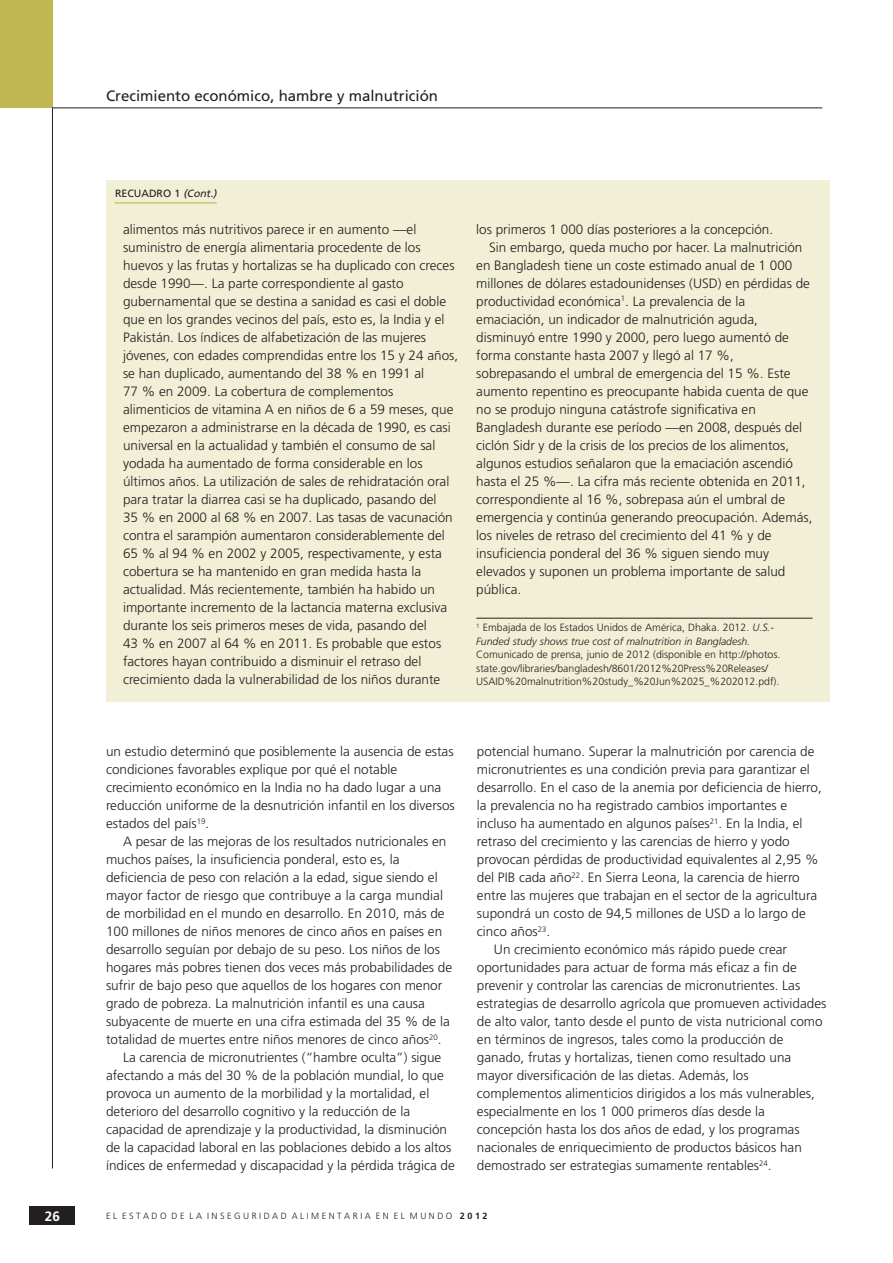
<style>
.page{position:relative;width:893px;height:1263px;background:#fff}
.page>*{position:absolute;margin:0;border:0;box-sizing:border-box;transform-origin:0 0}
.t1{font:15px "Frutiger LT Std";color:#231f20}
.t2{font:300 13.5px/18px "Frutiger LT Std";color:#231f20}
.t3{font:700 13.5px "Frutiger LT Std";color:#fff}
.t4{font:300 10.5px/13.5px "Frutiger LT Std";color:#231f20}
.t5{font:10.5px "Frutiger LT Std";color:#231f20}
.t6{font:300 9px "Frutiger LT Std";color:#231f20}
.s1{font-style:italic}
.s2{font-weight:700}
</style>
<div class="page">
<div style="left:0;top:0;width:52px;height:108px;background:#c0b652"></div>
<div style="left:30px;top:1206px;width:45px;height:18px;background:#231f20"></div>
<div style="left:106px;top:180px;width:723px;height:360px;background:#f1efd5"></div>
<div style="left:106px;top:200px;width:723px;height:502px;background:#f1efd5"></div>
<hr style="left:476px;top:617px;width:336px;height:1px;background:#231f20">
<hr style="left:114px;top:202px;width:102px;height:1px;background:#c0b652">
<p class="t1" style="left:106px;top:87px;width:333px">Crecimiento económico, hambre y malnutrición</p>
<p class="t5" style="left:115px;top:187px;width:105px">RECUADRO 1 <span class="s1">(Cont.)</span></p>
<p class="t2" style="left:123px;top:220px;width:336px">alimentos más nutritivos parece ir en aumento —el suministro de energía alimentaria procedente de los huevos y las frutas y hortalizas se ha duplicado con creces desde 1990—. La parte correspondiente al gasto gubernamental que se destina a sanidad es casi el doble que en los grandes vecinos del país, esto es, la India y el Pakistán. Los índices de alfabetización de las mujeres jóvenes, con edades comprendidas entre los 15 y 24 años, se han duplicado, aumentando del 38 % en 1991 al<br>77 % en 2009. La cobertura de complementos alimenticios de vitamina A en niños de 6 a 59 meses, que empezaron a administrarse en la década de 1990, es casi universal en la actualidad y también el consumo de sal yodada ha aumentado de forma considerable en los últimos años. La utilización de sales de rehidratación oral para tratar la diarrea casi se ha duplicado, pasando del<br>35 % en 2000 al 68 % en 2007. Las tasas de vacunación contra el sarampión aumentaron considerablemente del 65 % al 94 % en 2002 y 2005, respectivamente, y esta cobertura se ha mantenido en gran medida hasta la actualidad. Más recientemente, también ha habido un importante incremento de la lactancia materna exclusiva durante los seis primeros meses de vida, pasando del<br>43 % en 2007 al 64 % en 2011. Es probable que estos factores hayan contribuido a disminuir el retraso del crecimiento dada la vulnerabilidad de los niños durante</p>
<p class="t2" style="left:476px;top:220px;width:298px">los primeros 1 000 días posteriores a la concepción.</p>
<p class="t2" style="left:489px;top:238px;width:315px">Sin embargo, queda mucho por hacer. La malnutrición</p>
<p class="t2" style="left:476px;top:256px;width:317px">en Bangladesh tiene un coste estimado anual de 1 000</p>
<p class="t2" style="left:476px;top:274px;width:335px">millones de dólares estadounidenses (USD) en pérdidas de</p>
<p class="t2" style="left:476px;top:292px;width:270px">productividad económica<sup>1</sup>. La prevalencia de la</p>
<p class="t2" style="left:476px;top:310px;width:283px">emaciación, un indicador de malnutrición aguda,</p>
<p class="t2" style="left:476px;top:328px;width:314px">disminuyó entre 1990 y 2000, pero luego aumentó de</p>
<p class="t2" style="left:476px;top:346px;width:259px">forma constante hasta 2007 y llegó al 17 %,</p>
<p class="t2" style="left:476px;top:364px;width:316px">sobrepasando el umbral de emergencia del 15 %. Este</p>
<p class="t2" style="left:476px;top:382px;width:333px">aumento repentino es preocupante habida cuenta de que</p>
<p class="t2" style="left:476px;top:400px;width:281px">no se produjo ninguna catástrofe significativa en</p>
<p class="t2" style="left:476px;top:418px;width:327px">Bangladesh durante ese período —en 2008, después del</p>
<p class="t2" style="left:476px;top:436px;width:314px">ciclón Sidr y de la crisis de los precios de los alimentos,</p>
<p class="t2" style="left:476px;top:454px;width:318px">algunos estudios señalaron que la emaciación ascendió</p>
<p class="t2" style="left:476px;top:472px;width:331px">hasta el 25 %—. La cifra más reciente obtenida en 2011,</p>
<p class="t2" style="left:476px;top:490px;width:310px">correspondiente al 16 %, sobrepasa aún el umbral de</p>
<p class="t2" style="left:476px;top:508px;width:337px">emergencia y continúa generando preocupación. Además,</p>
<p class="t2" style="left:476px;top:526px;width:297px">los niveles de retraso del crecimiento del 41 % y de</p>
<p class="t2" style="left:476px;top:544px;width:294px">insuficiencia ponderal del 36 % siguen siendo muy</p>
<p class="t2" style="left:476px;top:562px;width:310px">elevados y suponen un problema importante de salud</p>
<p class="t2" style="left:476px;top:580px;width:47px">pública.</p>
<p class="t4" style="left:476px;top:620px;width:305px"><sup>1</sup> Embajada de los Estados Unidos de América, Dhaka. 2012. <span class="s1">U.S.- Funded study shows true cost of malnutrition in Bangladesh.<br></span>Comunicado de prensa, junio de 2012 (disponible en http://photos. state.gov/libraries/bangladesh/8601/2012%20Press%20Releases/ USAID%20malnutrition%20study_%20Jun%2025_%202012.pdf).</p>
<p class="t2" style="left:106px;top:742px;width:349px">un estudio determinó que posiblemente la ausencia de estas</p>
<p class="t2" style="left:106px;top:760px;width:293px">condiciones favorables explique por qué el notable</p>
<p class="t2" style="left:106px;top:778px;width:337px">crecimiento económico en la India no ha dado lugar a una</p>
<p class="t2" style="left:106px;top:796px;width:350px">reducción uniforme de la desnutrición infantil en los diversos</p>
<p class="t2" style="left:106px;top:814px;width:105px">estados del país<sup>19</sup>.</p>
<p class="t2" style="left:123px;top:832px;width:325px">A pesar de las mejoras de los resultados nutricionales en</p>
<p class="t2" style="left:106px;top:850px;width:295px">muchos países, la insuficiencia ponderal, esto es, la</p>
<p class="t2" style="left:106px;top:868px;width:333px">deficiencia de peso con relación a la edad, sigue siendo el</p>
<p class="t2" style="left:106px;top:886px;width:338px">mayor factor de riesgo que contribuye a la carga mundial</p>
<p class="t2" style="left:106px;top:904px;width:340px">de morbilidad en el mundo en desarrollo. En 2010, más de</p>
<p class="t2" style="left:106px;top:922px;width:337px">100 millones de niños menores de cinco años en países en</p>
<p class="t2" style="left:106px;top:940px;width:335px">desarrollo seguían por debajo de su peso. Los niños de los</p>
<p class="t2" style="left:106px;top:958px;width:347px">hogares más pobres tienen dos veces más probabilidades de</p>
<p class="t2" style="left:106px;top:976px;width:337px">sufrir de bajo peso que aquellos de los hogares con menor</p>
<p class="t2" style="left:106px;top:994px;width:320px">grado de pobreza. La malnutrición infantil es una causa</p>
<p class="t2" style="left:106px;top:1012px;width:345px">subyacente de muerte en una cifra estimada del 35 % de la</p>
<p class="t2" style="left:106px;top:1030px;width:337px">totalidad de muertes entre niños menores de cinco años<sup>20</sup>.</p>
<p class="t2" style="left:123px;top:1048px;width:320px">La carencia de micronutrientes (“hambre oculta”) sigue</p>
<p class="t2" style="left:106px;top:1066px;width:339px">afectando a más del 30 % de la población mundial, lo que</p>
<p class="t2" style="left:106px;top:1084px;width:325px">provoca un aumento de la morbilidad y la mortalidad, el</p>
<p class="t2" style="left:106px;top:1102px;width:305px">deterioro del desarrollo cognitivo y la reducción de la</p>
<p class="t2" style="left:106px;top:1120px;width:342px">capacidad de aprendizaje y la productividad, la disminución</p>
<p class="t2" style="left:106px;top:1138px;width:347px">de la capacidad laboral en las poblaciones debido a los altos</p>
<p class="t2" style="left:106px;top:1156px;width:350px">índices de enfermedad y discapacidad y la pérdida trágica de</p>
<p class="t2" style="left:476px;top:742px;width:339px">potencial humano. Superar la malnutrición por carencia de</p>
<p class="t2" style="left:476px;top:760px;width:334px">micronutrientes es una condición previa para garantizar el</p>
<p class="t2" style="left:476px;top:778px;width:346px">desarrollo. En el caso de la anemia por deficiencia de hierro,</p>
<p class="t2" style="left:476px;top:796px;width:312px">la prevalencia no ha registrado cambios importantes e</p>
<p class="t2" style="left:476px;top:814px;width:327px">incluso ha aumentado en algunos países<sup>21</sup>. En la India, el</p>
<p class="t2" style="left:477px;top:832px;width:314px">retraso del crecimiento y las carencias de hierro y yodo</p>
<p class="t2" style="left:477px;top:850px;width:343px">provocan pérdidas de productividad equivalentes al 2,95 %</p>
<p class="t2" style="left:477px;top:868px;width:324px">del PIB cada año<sup>22</sup>. En Sierra Leona, la carencia de hierro</p>
<p class="t2" style="left:477px;top:886px;width:342px">entre las mujeres que trabajan en el sector de la agricultura</p>
<p class="t2" style="left:477px;top:904px;width:330px">supondrá un costo de 94,5 millones de USD a lo largo de</p>
<p class="t2" style="left:477px;top:922px;width:75px">cinco años<sup>23</sup>.</p>
<p class="t2" style="left:494px;top:940px;width:294px">Un crecimiento económico más rápido puede crear</p>
<p class="t2" style="left:477px;top:958px;width:321px">oportunidades para actuar de forma más eficaz a fin de</p>
<p class="t2" style="left:477px;top:976px;width:325px">prevenir y controlar las carencias de micronutrientes. Las</p>
<p class="t2" style="left:477px;top:994px;width:351px">estrategias de desarrollo agrícola que promueven actividades</p>
<p class="t2" style="left:477px;top:1012px;width:347px">de alto valor, tanto desde el punto de vista nutricional como</p>
<p class="t2" style="left:477px;top:1030px;width:308px">en términos de ingresos, tales como la producción de</p>
<p class="t2" style="left:477px;top:1048px;width:316px">ganado, frutas y hortalizas, tienen como resultado una</p>
<p class="t2" style="left:477px;top:1066px;width:273px">mayor diversificación de las dietas. Además, los</p>
<p class="t2" style="left:477px;top:1084px;width:339px">complementos alimenticios dirigidos a los más vulnerables,</p>
<p class="t2" style="left:477px;top:1102px;width:289px">especialmente en los 1 000 primeros días desde la</p>
<p class="t2" style="left:477px;top:1120px;width:324px">concepción hasta los dos años de edad, y los programas</p>
<p class="t2" style="left:477px;top:1138px;width:326px">nacionales de enriquecimiento de productos básicos han</p>
<p class="t2" style="left:477px;top:1156px;width:296px">demostrado ser estrategias sumamente rentables<sup>24</sup>.</p>
<p class="t3" style="left:45px;top:1207px;width:17px">26</p>
<p class="t6" style="left:106px;top:1210px;width:383px">E L E S T A D O D E L A I N S E G U R I D A D A L I M E N T A R I A E N E L M U N D O <span class="s2">2 0 1 2</span></p>
</div>
